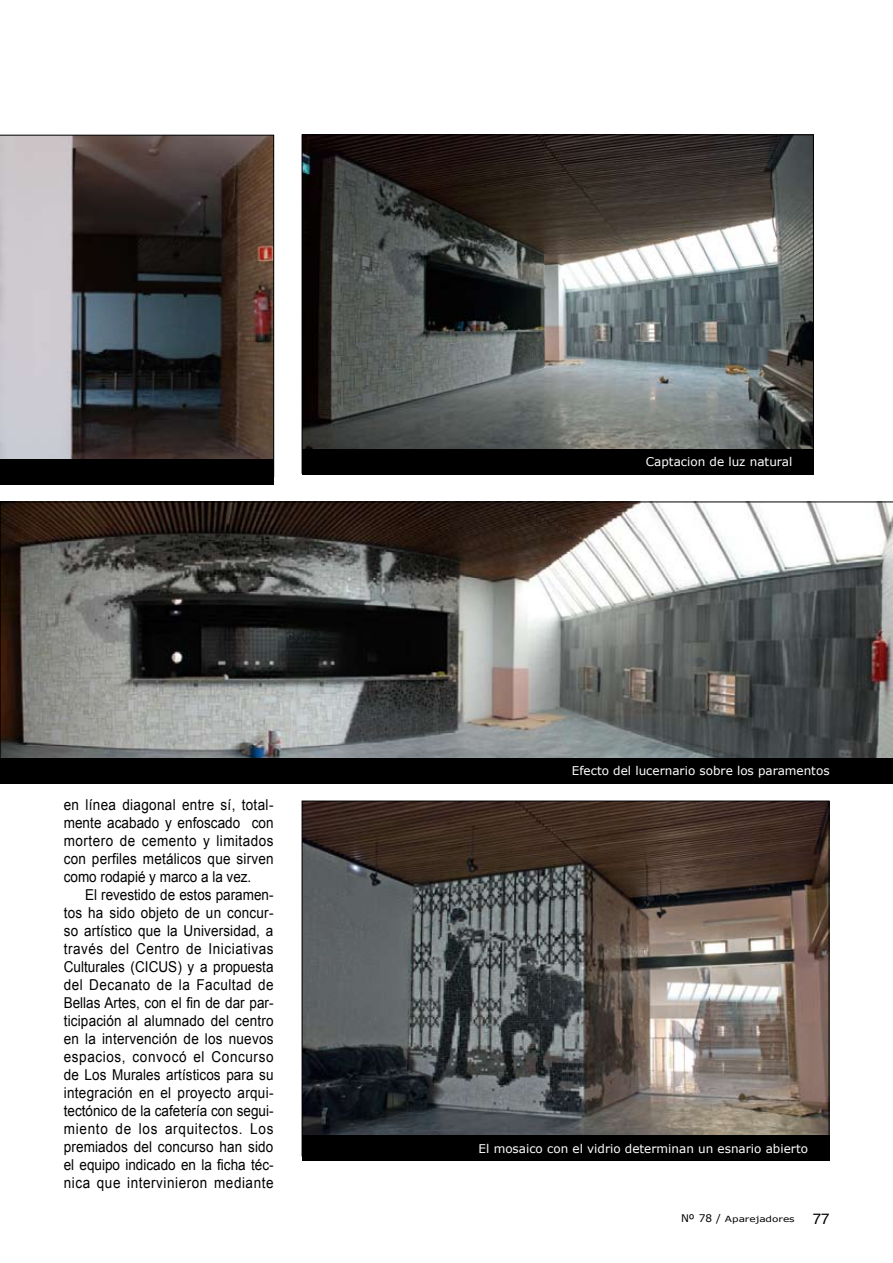
<style>
.page{position:relative;width:893px;height:1263px;background:#fff}
.page>*{position:absolute;margin:0;border:0;box-sizing:border-box;transform-origin:0 0}
.t1{font:15px/18px "Arial";letter-spacing:.015em;color:#000;text-align:justify;scale:.9 1}
.t2{font:12px "Verdana";color:#fff}
.t3{font:8.4px "Verdana";color:#000;scale:1.25 1}
.s1{font-size:10.5px}
.s2{font-family:"Helvetica";font-size:15px}
</style>
<div class="page">
<svg style="left:0;top:135px;width:274px;height:324px"></svg>
<div style="left:0;top:459px;width:274px;height:26px;background:#000"></div>
<img style="left:304px;top:137px;width:508px;height:312px">
<svg style="left:0;top:502px;width:893px;height:256px"></svg>
<img style="left:304px;top:803px;width:523px;height:332px">
<div style="left:302px;top:1135px;width:527px;height:26px;background:#000"></div>
<div style="left:0;top:758px;width:893px;height:25px;background:#000"></div>
<div style="left:302px;top:449px;width:512px;height:26px;background:#000"></div>
<p class="t1" style="left:64px;top:796px;width:235px">en línea diagonal entre sí, total&shy;mente acabado y enfoscado con mortero de cemento y limitados con perfiles metálicos que sirven como rodapié y marco a la vez.</p>
<p class="t1" style="left:64px;top:886px;width:235px;text-indent:21px">El revestido de estos paramen&shy;tos ha sido objeto de un concur&shy;so artístico que la Universidad, a través del Centro de Iniciativas Culturales (CICUS) y a propuesta del Decanato de la Facultad de Bellas Artes, con el fin de dar par&shy;ticipación al alumnado del centro en la intervención de los nuevos espacios, convocó el Concurso de Los Murales artísticos para su integración en el proyecto arqui&shy;tectónico de la cafetería con segui&shy;miento de los arquitectos. Los premiados del concurso han sido el equipo indicado en la ficha téc&shy;nica que intervinieron mediante</p>
<p class="t2" style="left:646px;top:454px;width:148px">Captacion de luz natural</p>
<p class="t2" style="left:572px;top:763px;width:259px">Efecto del lucernario sobre los paramentos</p>
<p class="t2" style="left:479px;top:1141px;width:331px">El mosaico con el vidrio determinan un esnario abierto</p>
<p class="t3" style="left:681px;top:1214px;width:120px"><span class="s1">Nº 78 /</span> Aparejadores <span class="s2">77</span></p>
</div>
